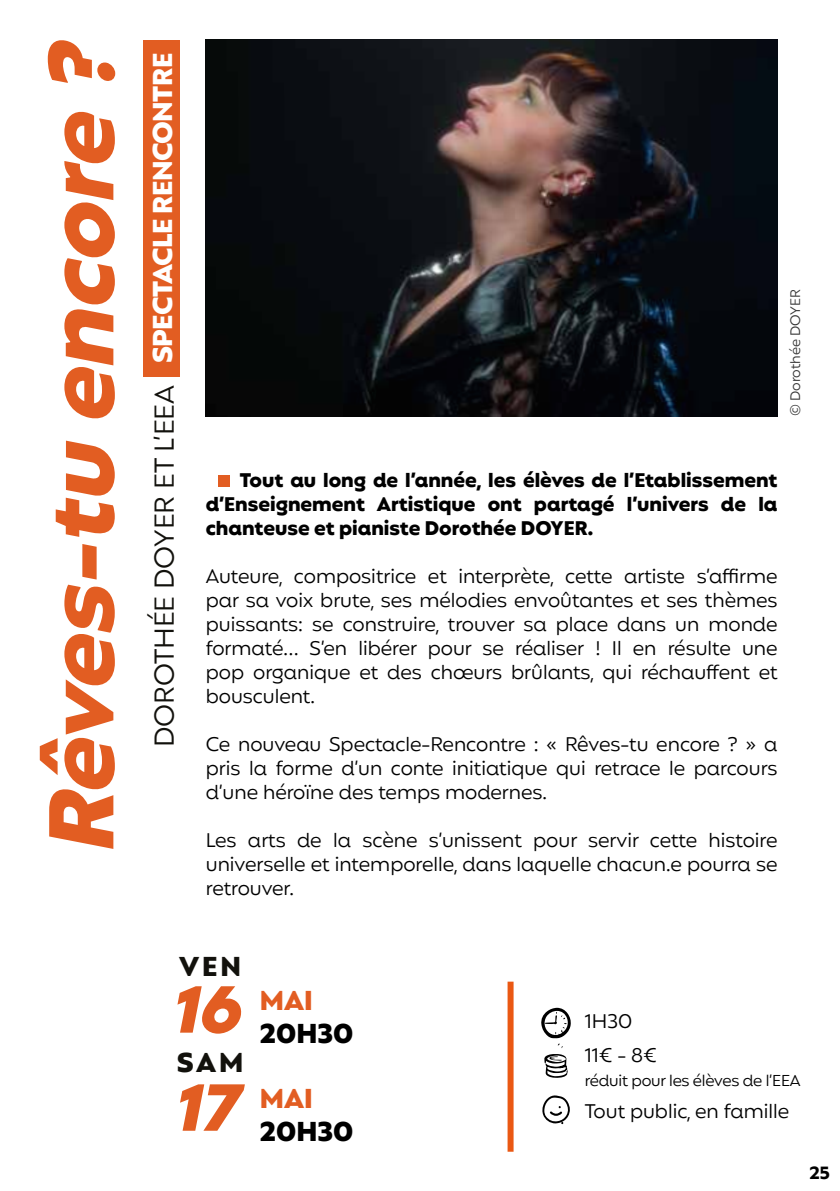
<style>
.page{position:relative;width:840px;height:1191px;background:#fff}
.page>*{position:absolute;margin:0;border:0;box-sizing:border-box;transform-origin:0 0}
.t1{font:italic 900 93px "Mangueira";color:#e25d22}
.t2{font:italic 900 67.4px "Mangueira";color:#e25d22}
.t3{font:27.8px "Mangueira";color:#12110c}
.t4{font:900 27.8px "Mangueira";color:#000}
.t5{font:900 27.8px "Mangueira";color:#e25d22}
.t6{font:900 27.8px "Mangueira";letter-spacing:.1em;color:#12110c}
.t7{font:20px/24px "Mangueira";color:#000;text-align:justify}
.t8{font:900 20px/24px "Mangueira";color:#000;text-align:justify}
.t9{font:700 18px "Mangueira";color:#000}
.t10{font:16px "Mangueira";letter-spacing:-.01em;color:#000}
.t11{font:14px "Mangueira";color:#363636}
.s1{font-weight:900;color:#fff}
</style>
<div class="page">
<div style="left:507px;top:981px;width:6px;height:170px;background:#ea5813"></div>
<div style="left:217px;top:474px;width:12px;height:12px;background:#e25d22"></div>
<div style="left:143px;top:40px;width:37px;height:336px;background:#e25d22"></div>
<svg style="left:542px;top:1095px;width:28px;height:29px"></svg>
<svg style="left:541px;top:1007px;width:30px;height:71px"></svg>
<img style="left:206px;top:40px;width:571px;height:376px">
<h1 class="t1" style="left:20px;top:854px;width:836px;rotate:-90deg">Rêves-tu encore ?</h1>
<h3 class="t3" style="left:145px;top:747px;width:695px;rotate:-90deg">DOROTHÉE DOYER ET L’EEA <span class="s1">SPECTACLE RENCONTRE</span></h3>
<p class="t11" style="left:785px;top:416px;width:128px;rotate:-90deg">© Dorothée DOYER</p>
<p class="t8" style="left:206px;top:470px;width:573px;text-indent:34px">Tout au long de l’année, les élèves de l’Etablissement d’Enseignement Artistique ont partagé l’univers de la chanteuse et pianiste Dorothée DOYER.</p>
<p class="t7" style="left:206px;top:565px;width:573px">Auteure, compositrice et interprète, cette artiste s’affirme par sa voix brute, ses mélodies envoûtantes et ses thèmes puissants: se construire, trouver sa place dans un monde formaté… S’en libérer pour se réaliser ! Il en résulte une pop organique et des chœurs brûlants, qui réchauffent et bousculent.</p>
<p class="t7" style="left:206px;top:733px;width:573px">Ce nouveau Spectacle-Rencontre : « Rêves-tu encore ? » a pris la forme d’un conte initiatique qui retrace le parcours d’une héroïne des temps modernes.</p>
<p class="t7" style="left:206px;top:829px;width:573px">Les arts de la scène s’unissent pour servir cette histoire universelle et intemporelle, dans laquelle chacun.e pourra se retrouver.</p>
<h3 class="t6" style="left:179px;top:948px;width:63px">VEN</h3>
<h2 class="t2" style="left:170px;top:965px;width:90px">16</h2>
<h3 class="t5" style="left:260px;top:982px;width:54px">MAI</h3>
<h3 class="t4" style="left:260px;top:1014px;width:95px">20H30</h3>
<h3 class="t6" style="left:177px;top:1044px;width:68px">SAM</h3>
<h2 class="t2" style="left:172px;top:1063px;width:85px">17</h2>
<h3 class="t5" style="left:260px;top:1080px;width:54px">MAI</h3>
<h3 class="t4" style="left:260px;top:1112px;width:95px">20H30</h3>
<p class="t7" style="left:584px;top:1006px;width:73px;line-height:34px">1H30<br>11€ - 8€</p>
<p class="t10" style="left:584px;top:1070px;width:217px">réduit pour les élèves de l’EEA</p>
<p class="t7" style="left:584px;top:1101px;width:206px">Tout public, en famille</p>
<p class="t9" style="left:808px;top:1161px;width:22px">25</p>
</div>
